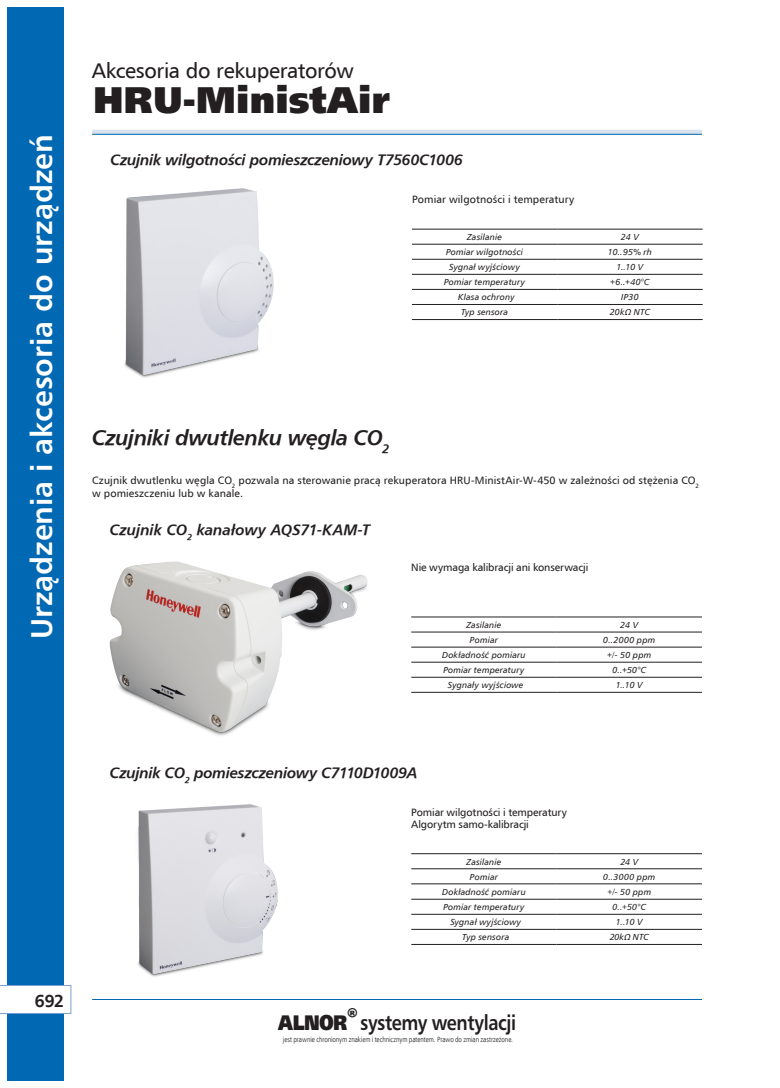
<style>
.page{position:relative;width:780px;height:1088px;background:#fff}
.page>*{position:absolute;margin:0;border:0;box-sizing:border-box;transform-origin:0 0}
.t1{font:37.5px "Humanist 777 TL Extra Black B";color:#231f20}
.t2{font:700 30px "Humanist 777 TL";color:#fff}
.t3{font:21.25px "Humanist 777 TL Bold Italic B";letter-spacing:-.02em;color:#231f20}
.t4{font:21.25px "Humanist 777 TL Roman B";letter-spacing:-.02em;color:#231f20}
.t5{font:700 21.25px "Humanist 777 TL";letter-spacing:-.025em;color:#231f20;scale:.85 1}
.t6{font:17.5px "Humanist 777 TL Bold B";color:#231f20}
.t7{font:15px "Humanist 777 TL Bold Italic B";letter-spacing:-.02em;color:#231f20}
.t8{font:10.62px/12.8px "Humanist 777 TL Roman B";letter-spacing:.005em;color:#231f20}
.t9{font:8.75px "Humanist 777 TL Italic B";letter-spacing:.015em;color:#231f20}
.t10{font:italic 8.75px "Humanist 777 TL";letter-spacing:.015em;color:#231f20}
.t11{font:7.5px "Humnst 777 Lt Cn EU Normal";letter-spacing:-.01em;color:#231f20}
.s1{font-family:"Humanist 777 TL Extra Black B";font-weight:400}
</style>
<div class="page">
<div style="left:7px;top:7px;width:57px;height:1074px;background:#0168b3"></div>
<svg style="left:92px;top:130px;width:610px;height:4px;fill:#d9e3ed"></svg>
<hr style="left:92px;top:134px;width:610px;height:1px;background:#0168b3">
<hr style="left:92px;top:999px;width:610px;height:1px;background:#0168b3">
<div style="left:0;top:985px;width:71px;height:28px;background:#fff"></div>
<img style="left:109px;top:561px;width:259px;height:175px">
<img style="left:137px;top:804px;width:141px;height:173px">
<img style="left:124px;top:188px;width:150px;height:190px">
<hr style="left:411px;top:617px;width:145px;height:1px;background:#231f20">
<hr style="left:556px;top:617px;width:146px;height:1px;background:#231f20">
<hr style="left:411px;top:632px;width:145px;height:1px;background:#231f20">
<hr style="left:556px;top:632px;width:146px;height:1px;background:#231f20">
<hr style="left:411px;top:647px;width:145px;height:1px;background:#231f20">
<hr style="left:556px;top:647px;width:146px;height:1px;background:#231f20">
<hr style="left:411px;top:662px;width:145px;height:1px;background:#231f20">
<hr style="left:556px;top:662px;width:146px;height:1px;background:#231f20">
<hr style="left:411px;top:677px;width:145px;height:1px;background:#231f20">
<hr style="left:556px;top:677px;width:146px;height:1px;background:#231f20">
<hr style="left:411px;top:692px;width:145px;height:1px;background:#231f20">
<hr style="left:556px;top:692px;width:146px;height:1px;background:#231f20">
<hr style="left:411px;top:853px;width:145px;height:1px;background:#231f20">
<hr style="left:556px;top:853px;width:146px;height:1px;background:#231f20">
<hr style="left:411px;top:868px;width:145px;height:1px;background:#231f20">
<hr style="left:556px;top:868px;width:146px;height:1px;background:#231f20">
<hr style="left:411px;top:883px;width:145px;height:1px;background:#231f20">
<hr style="left:556px;top:883px;width:146px;height:1px;background:#231f20">
<hr style="left:411px;top:899px;width:145px;height:1px;background:#231f20">
<hr style="left:556px;top:899px;width:146px;height:1px;background:#231f20">
<hr style="left:411px;top:914px;width:145px;height:1px;background:#231f20">
<hr style="left:556px;top:914px;width:146px;height:1px;background:#231f20">
<hr style="left:411px;top:929px;width:145px;height:1px;background:#231f20">
<hr style="left:556px;top:929px;width:146px;height:1px;background:#231f20">
<hr style="left:411px;top:944px;width:145px;height:1px;background:#231f20">
<hr style="left:556px;top:944px;width:146px;height:1px;background:#231f20">
<hr style="left:412px;top:229px;width:145px;height:1px;background:#231f20">
<hr style="left:557px;top:229px;width:145px;height:1px;background:#231f20">
<hr style="left:412px;top:244px;width:145px;height:1px;background:#231f20">
<hr style="left:557px;top:244px;width:145px;height:1px;background:#231f20">
<hr style="left:412px;top:259px;width:145px;height:1px;background:#231f20">
<hr style="left:557px;top:259px;width:145px;height:1px;background:#231f20">
<hr style="left:412px;top:274px;width:145px;height:1px;background:#231f20">
<hr style="left:557px;top:274px;width:145px;height:1px;background:#231f20">
<hr style="left:412px;top:289px;width:145px;height:1px;background:#231f20">
<hr style="left:557px;top:289px;width:145px;height:1px;background:#231f20">
<hr style="left:412px;top:304px;width:145px;height:1px;background:#231f20">
<hr style="left:557px;top:304px;width:145px;height:1px;background:#231f20">
<hr style="left:412px;top:319px;width:145px;height:1px;background:#231f20">
<hr style="left:557px;top:319px;width:145px;height:1px;background:#231f20">
<h2 class="t2" style="left:22px;top:639px;width:506px;rotate:-90deg">Urządzenia i akcesoria do urządzeń</h2>
<h3 class="t4" style="left:92px;top:57px;width:263px">Akcesoria do rekuperatorów</h3>
<h1 class="t1" style="left:93px;top:75px;width:298px">HRU-MinistAir</h1>
<h3 class="t7" style="left:111px;top:150px;width:354px">Czujnik wilgotności pomieszczeniowy T7560C1006</h3>
<p class="t8" style="left:412px;top:193px;width:163px">Pomiar wilgotności i temperatury</p>
<p class="t9" style="left:467px;top:231px;width:36px">Zasilanie</p>
<p class="t9" style="left:621px;top:231px;width:19px">24 V</p>
<p class="t9" style="left:446px;top:246px;width:78px">Pomiar wilgotności</p>
<p class="t9" style="left:608px;top:246px;width:46px">10..95% rh</p>
<p class="t9" style="left:449px;top:261px;width:72px">Sygnał wyjściowy</p>
<p class="t9" style="left:616px;top:261px;width:28px">1..10 V</p>
<p class="t9" style="left:444px;top:276px;width:82px">Pomiar temperatury</p>
<p class="t9" style="left:610px;top:276px;width:41px">+6..+40°C</p>
<p class="t9" style="left:458px;top:292px;width:58px">Klasa ochrony</p>
<p class="t9" style="left:621px;top:292px;width:19px">IP30</p>
<p class="t9" style="left:461px;top:307px;width:49px">Typ sensora</p>
<p class="t9" style="left:609px;top:307px;width:42px">20kΩ NTC</p>
<h3 class="t3" style="left:92px;top:424px;width:299px">Czujniki dwutlenku węgla CO<sub>2</sub></h3>
<p class="t8" style="left:92px;top:474px;width:608px">Czujnik dwutlenku węgla CO<sub>2</sub> pozwala na sterowanie pracą rekuperatora HRU-MinistAir-W-450 w zależności od stężenia CO<sub>2 </sub>w pomieszczeniu lub w kanale.</p>
<h3 class="t7" style="left:110px;top:520px;width:262px">Czujnik CO<sub>2</sub> kanałowy AQS71-KAM-T</h3>
<p class="t8" style="left:411px;top:560px;width:178px">Nie wymaga kalibracji ani konserwacji</p>
<p class="t9" style="left:466px;top:619px;width:36px">Zasilanie</p>
<p class="t9" style="left:620px;top:619px;width:19px">24 V</p>
<p class="t9" style="left:470px;top:634px;width:29px">Pomiar</p>
<p class="t9" style="left:603px;top:634px;width:53px">0..2000 ppm</p>
<p class="t9" style="left:442px;top:649px;width:85px">Dokładność pomiaru</p>
<p class="t9" style="left:607px;top:649px;width:45px">+/- 50 ppm</p>
<p class="t9" style="left:443px;top:664px;width:82px">Pomiar temperatury</p>
<p class="t9" style="left:612px;top:664px;width:35px">0..+50°C</p>
<p class="t9" style="left:448px;top:679px;width:77px">Sygnały wyjściowe</p>
<p class="t9" style="left:615px;top:679px;width:28px">1..10 V</p>
<h3 class="t6" style="left:35px;top:989px;width:31px">692</h3>
<h3 class="t7" style="left:110px;top:762px;width:309px">Czujnik CO<sub>2</sub> pomieszczeniowy C7110D1009A</h3>
<p class="t8" style="left:411px;top:805px;width:157px">Pomiar wilgotności i temperatury<br>Algorytm samo-kalibracji</p>
<p class="t9" style="left:466px;top:856px;width:36px">Zasilanie</p>
<p class="t10" style="left:620px;top:856px;width:19px">24 V</p>
<p class="t9" style="left:470px;top:871px;width:29px">Pomiar</p>
<p class="t10" style="left:603px;top:871px;width:53px">0..3000 ppm</p>
<p class="t9" style="left:442px;top:886px;width:85px">Dokładność pomiaru</p>
<p class="t10" style="left:607px;top:886px;width:45px">+/- 50 ppm</p>
<p class="t9" style="left:443px;top:901px;width:82px">Pomiar temperatury</p>
<p class="t10" style="left:612px;top:901px;width:35px">0..+50°C</p>
<p class="t9" style="left:450px;top:916px;width:72px">Sygnał wyjściowy</p>
<p class="t10" style="left:616px;top:916px;width:28px">1..10 V</p>
<p class="t9" style="left:462px;top:931px;width:49px">Typ sensora</p>
<p class="t10" style="left:609px;top:931px;width:41px">20kΩ NTC</p>
<h3 class="t5" style="left:278px;top:1009px;width:281px"><span class="s1">ALNOR</span><sup>®</sup> systemy wentylacji</h3>
<p class="t11" style="left:283px;top:1035px;width:231px">jest prawnie chronionym znakiem i technicznym patentem. Prawo do zmian zastrzeżone.</p>
</div>
